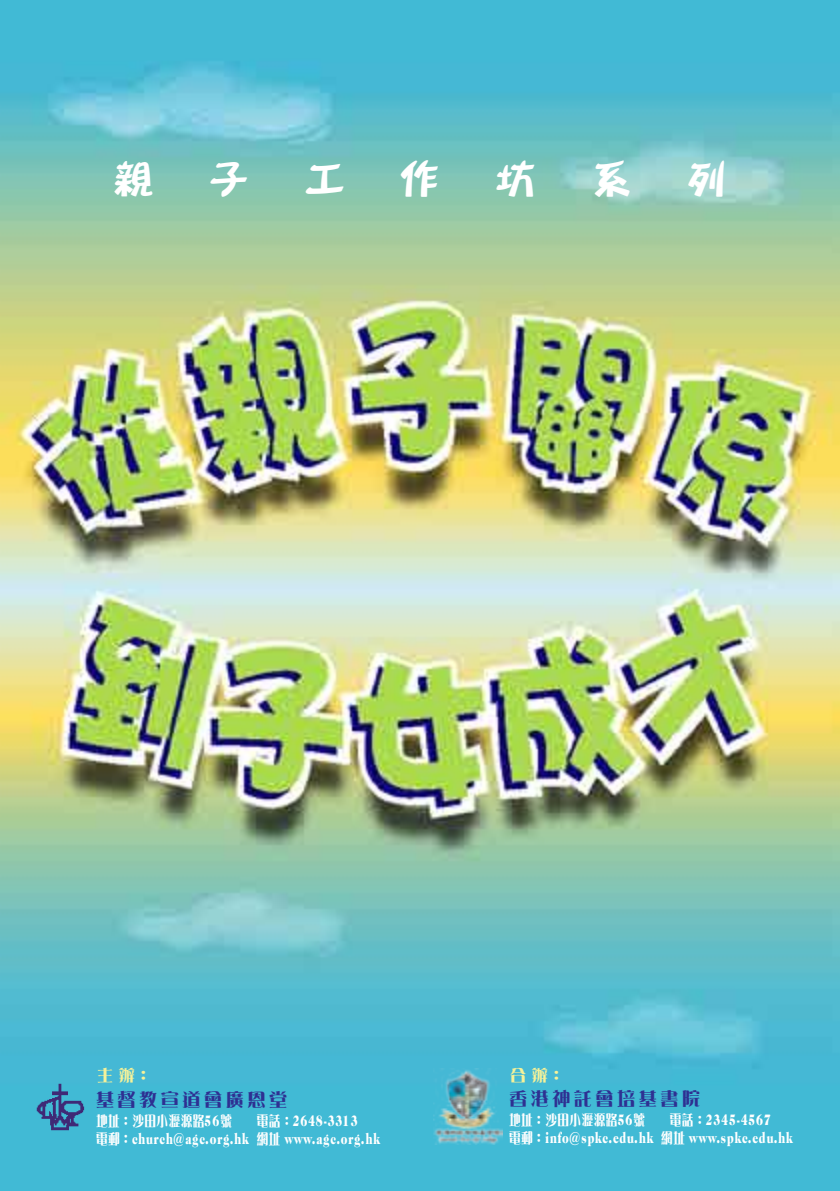
<style>
.page{position:relative;width:840px;height:1191px;background:#fff}
.page>*{position:absolute;margin:0;border:0;box-sizing:border-box;transform-origin:0 0}
.t1{font:40px "DF Puding UB HK BF";color:#fff}
.t2{font:18px "DF Li Yea Song Bd HK BF";letter-spacing:.2em;color:#2e3092}
.t3{font:16px "DF Li Yea Song Bd HK BF";color:#f6f299}
.t4{font:14.4px/18px "DF Li Yea Song Bd HK BF";letter-spacing:.05em;color:#fff;scale:.8 1}
</style>
<div class="page">
<img style="left:0;top:0;width:839px;height:1191px">
<img style="left:433px;top:1068px;width:69px;height:76px">
<img style="left:34px;top:1081px;width:55px;height:51px">
<h1 class="t1" style="left:113px;top:159px;width:41px">親</h1>
<h1 class="t1" style="left:209px;top:159px;width:41px">子</h1>
<h1 class="t1" style="left:304px;top:159px;width:41px">工</h1>
<h1 class="t1" style="left:399px;top:159px;width:41px">作</h1>
<h1 class="t1" style="left:495px;top:159px;width:42px">坊</h1>
<h1 class="t1" style="left:590px;top:159px;width:41px">系</h1>
<h1 class="t1" style="left:686px;top:159px;width:41px">列</h1>
<p class="t3" style="left:97px;top:1067px;width:56px">主 辦：</p>
<p class="t2" style="left:96px;top:1090px;width:192px">基督教宣道會廣恩堂</p>
<p class="t4" style="left:96px;top:1112px;width:171px">地址：沙田小瀝源路56號</p>
<p class="t4" style="left:96px;top:1112px;width:357px;text-indent:161px">電話：2648-3313<br>電郵：church@agc.org.hk 網址 www.agc.org.hk</p>
<p class="t3" style="left:510px;top:1067px;width:56px">合 辦：</p>
<p class="t2" style="left:509px;top:1089px;width:192px">香港神託會培基書院</p>
<p class="t4" style="left:509px;top:1112px;width:171px">地址：沙田小瀝源路56號</p>
<p class="t4" style="left:509px;top:1112px;width:356px;text-indent:161px">電話：2345-4567<br>電郵：info@spkc.edu.hk 網址 www.spkc.edu.hk</p>
</div>
